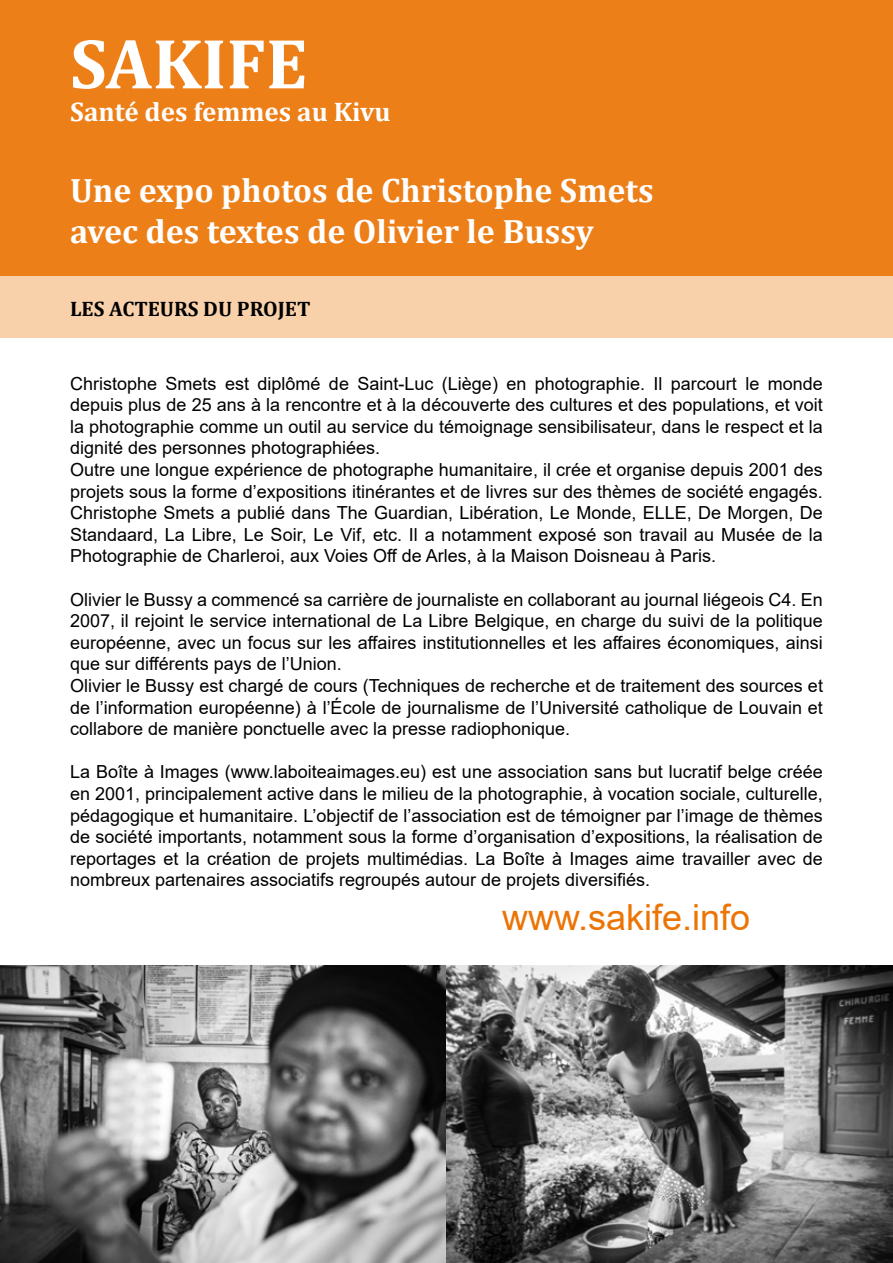
<style>
.page{position:relative;width:893px;height:1263px;background:#fff}
.page>*{position:absolute;margin:0;border:0;box-sizing:border-box;transform-origin:0 0}
.t1{font:700 71.7px "Cambria";color:#fff}
.t2{font:36px "Arial";color:#ec7404}
.t3{font:700 33.9px/40.8px "Cambria";color:#fff}
.t4{font:700 27px "Cambria";color:#fff}
.t5{font:700 21px "Cambria";color:#000}
.t6{font:18px/21.6px "Arial";color:#000}
</style>
<div class="page">
<div style="left:0;top:0;width:893px;height:276px;background:#ed7f18"></div>
<div style="left:0;top:276px;width:893px;height:62px;background:#f8d0aa"></div>
<img style="left:0;top:965px;width:893px;height:298px">
<h1 class="t1" style="left:70px;top:13px;width:239px">SAKIFE</h1>
<h3 class="t4" style="left:70px;top:92px;width:322px">Santé des femmes au Kivu</h3>
<h3 class="t3" style="left:70px;top:169px;width:585px">Une expo photos de Christophe Smets avec des textes de Olivier le Bussy</h3>
<p class="t5" style="left:70px;top:294px;width:242px">LES ACTEURS DU PROJET</p>
<p class="t6" style="left:70px;top:372px;width:754px">Christophe Smets est diplômé de Saint-Luc (Liège) en photographie. Il parcourt le monde depuis plus de 25 ans à la rencontre et à la découverte des cultures et des populations, et voit la photographie comme un outil au service du témoignage sensibilisateur, dans le respect et la dignité des personnes photographiées.<br>Outre une longue expérience de photographe humanitaire, il crée et organise depuis 2001 des projets sous la forme d’expositions itinérantes et de livres sur des thèmes de société engagés.<br>Christophe Smets a publié dans The Guardian, Libération, Le Monde, ELLE, De Morgen, De Standaard, La Libre, Le Soir, Le Vif, etc. Il a notamment exposé son travail au Musée de la Photographie de Charleroi, aux Voies Off de Arles, à la Maison Doisneau à Paris.</p>
<p class="t6" style="left:70px;top:588px;width:754px">Olivier le Bussy a commencé sa carrière de journaliste en collaborant au journal liégeois C4. En 2007, il rejoint le service international de La Libre Belgique, en charge du suivi de la politique européenne, avec un focus sur les affaires institutionnelles et les affaires économiques, ainsi que sur différents pays de l’Union.<br>Olivier le Bussy est chargé de cours (Techniques de recherche et de traitement des sources et de l’information européenne) à l’École de journalisme de l’Université catholique de Louvain et collabore de manière ponctuelle avec la presse radiophonique.</p>
<p class="t6" style="left:70px;top:761px;width:754px;text-align:justify">La Boîte à Images (www.laboiteaimages.eu) est une association sans but lucratif belge créée en 2001, principalement active dans le milieu de la photographie, à vocation sociale, culturelle, pédagogique et humanitaire. L’objectif de l’association est de témoigner par l’image de thèmes de société importants, notamment sous la forme d’organisation d’expositions, la réalisation de reportages et la création de projets multimédias. La Boîte à Images aime travailler avec de nombreux partenaires associatifs regroupés autour de projets diversifiés.</p>
<h2 class="t2" style="left:502px;top:892px;width:250px">www.sakife.info</h2>
</div>
